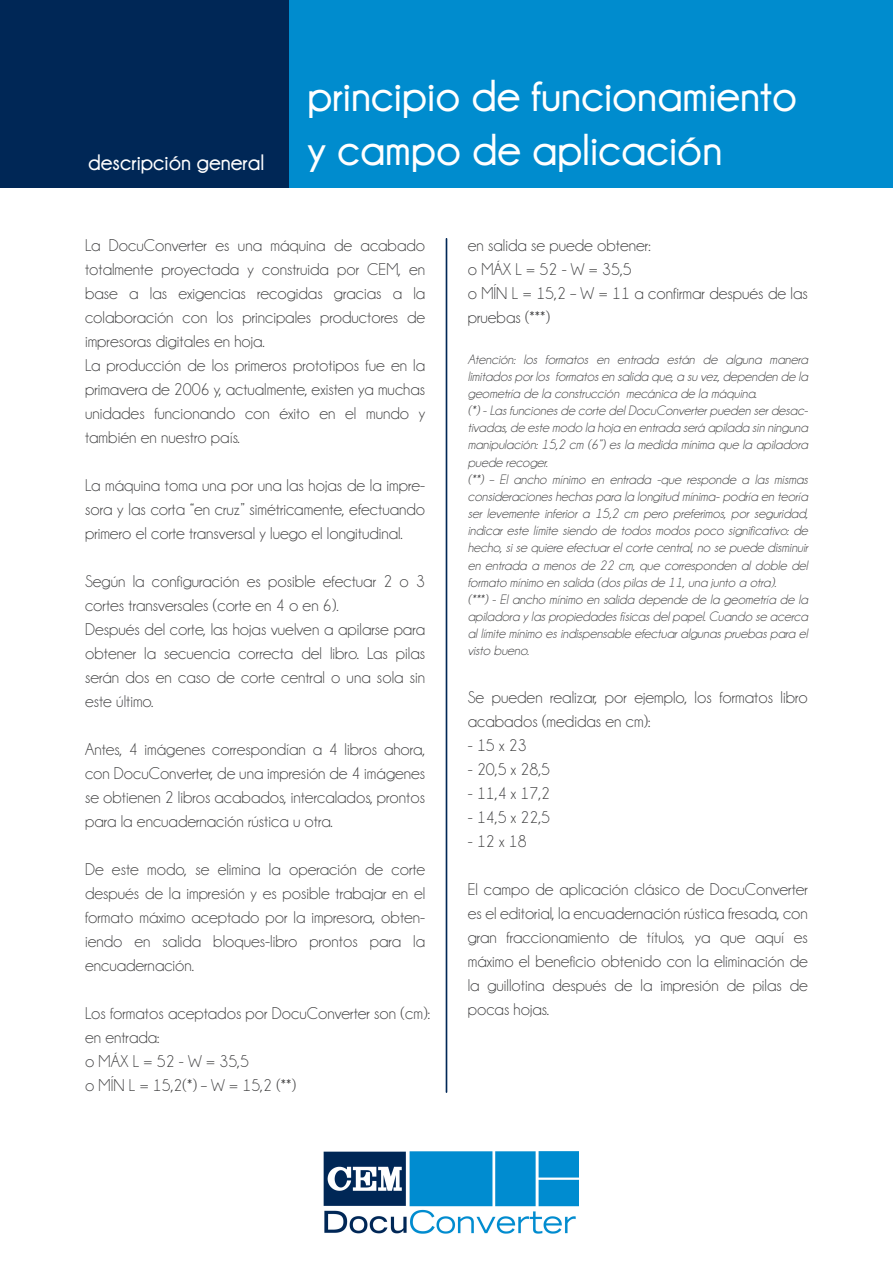
<style>
.page{position:relative;width:893px;height:1263px;background:#fff}
.page>*{position:absolute;margin:0;border:0;box-sizing:border-box;transform-origin:0 0}
.t1{font:700 45px/54px "Champagne&Limousines";color:#fff}
.t2{font:700 22.5px "Champagne&Limousines";color:#fff}
.t3{font:17.1px/24px "Champagne&Limousines";color:#3e3e3f}
.t4{font:italic 13.65px/17.1px "Champagne&Limousines";color:#3e3e3f}
</style>
<div class="page">
<div style="left:281px;top:0;width:612px;height:188px;background:#008cce"></div>
<div style="left:0;top:0;width:289px;height:188px;background:#002756"></div>
<img style="left:323px;top:1152px;width:256px;height:81px">
<hr style="left:446px;top:239px;width:1px;height:853px;background:#002756">
<h2 class="t2" style="left:88px;top:150px;width:178px">descripción general</h2>
<h1 class="t1" style="left:308px;top:69px;width:491px">principio de funcionamiento y campo de aplicación</h1>
<p class="t3" style="left:85px;top:233px;width:342px">La DocuConverter es una máquina de acabado totalmente proyectada y construida por CEM, en base a las exigencias recogidas gracias a la colaboración con los principales productores de impresoras digitales en hoja.<br>La producción de los primeros prototipos fue en la primavera de 2006 y, actualmente, existen ya muchas unidades funcionando con éxito en el mundo y también en nuestro país.</p>
<p class="t3" style="left:85px;top:473px;width:342px;text-align:justify">La máquina toma una por una las hojas de la impre&shy;sora y las corta “en cruz” simétricamente, efectuando primero el corte transversal y luego el longitudinal.</p>
<p class="t3" style="left:85px;top:569px;width:342px">Según la configuración es posible efectuar 2 o 3 cortes transversales (corte en 4 o en 6).<br>Después del corte, las hojas vuelven a apilarse para obtener la secuencia correcta del libro. Las pilas serán dos en caso de corte central o una sola sin este último.</p>
<p class="t3" style="left:85px;top:737px;width:342px;text-align:justify">Antes, 4 imágenes correspondían a 4 libros ahora, con DocuConverter, de una impresión de 4 imágenes se obtienen 2 libros acabados, intercalados, prontos para la encuadernación rústica u otra.</p>
<p class="t3" style="left:85px;top:857px;width:342px;text-align:justify">De este modo, se elimina la operación de corte después de la impresión y es posible trabajar en el formato máximo aceptado por la impresora, obten&shy;iendo en salida bloques-libro prontos para la encuadernación.</p>
<p class="t3" style="left:85px;top:1001px;width:346px">Los formatos aceptados por DocuConverter son (cm): en entrada:<br>o MÁX L = 52 - W = 35,5<br>o MÍN L = 15,2(*) – W = 15,2 (**)</p>
<p class="t3" style="left:468px;top:233px;width:342px">en salida se puede obtener:<br>o MÁX L = 52 - W = 35,5<br>o MÍN L = 15,2 – W = 11 a confirmar después de las pruebas (***)</p>
<p class="t4" style="left:468px;top:351px;width:342px">Atención: los formatos en entrada están de alguna manera limitados por los formatos en salida que, a su vez, dependen de la geometría de la construcción mecánica de la máquina.<br>(*) - Las funciones de corte del DocuConverter pueden ser desac&shy;tivadas, de este modo la hoja en entrada será apilada sin ninguna manipulación: 15,2 cm (6”) es la medida mínima que la apiladora puede recoger.<br>(**) – El ancho mínimo en entrada -que responde a las mismas consideraciones hechas para la longitud mínima- podría en teoría ser levemente inferior a 15,2 cm pero preferimos, por seguridad, indicar este límite siendo de todos modos poco significativo: de hecho, si se quiere efectuar el corte central, no se puede disminuir en entrada a menos de 22 cm, que corresponden al doble del formato mínimo en salida (dos pilas de 11, una junto a otra).<br>(***) - El ancho mínimo en salida depende de la geometría de la apiladora y las propiedades físicas del papel. Cuando se acerca al límite mínimo es indispensable efectuar algunas pruebas para el visto bueno.</p>
<p class="t3" style="left:468px;top:685px;width:342px">Se pueden realizar, por ejemplo, los formatos libro acabados (medidas en cm):</p>
<p class="t3" style="left:468px;top:733px;width:60px">- 15 x 23</p>
<p class="t3" style="left:468px;top:757px;width:84px">- 20,5 x 28,5</p>
<p class="t3" style="left:468px;top:781px;width:84px">- 11,4 x 17,2</p>
<p class="t3" style="left:468px;top:805px;width:84px">- 14,5 x 22,5</p>
<p class="t3" style="left:468px;top:829px;width:60px">- 12 x 18</p>
<p class="t3" style="left:468px;top:877px;width:342px;text-align:justify">El campo de aplicación clásico de DocuConverter es el editorial, la encuadernación rústica fresada, con gran fraccionamiento de títulos, ya que aquí es máximo el beneficio obtenido con la eliminación de la guillotina después de la impresión de pilas de pocas hojas.</p>
</div>
